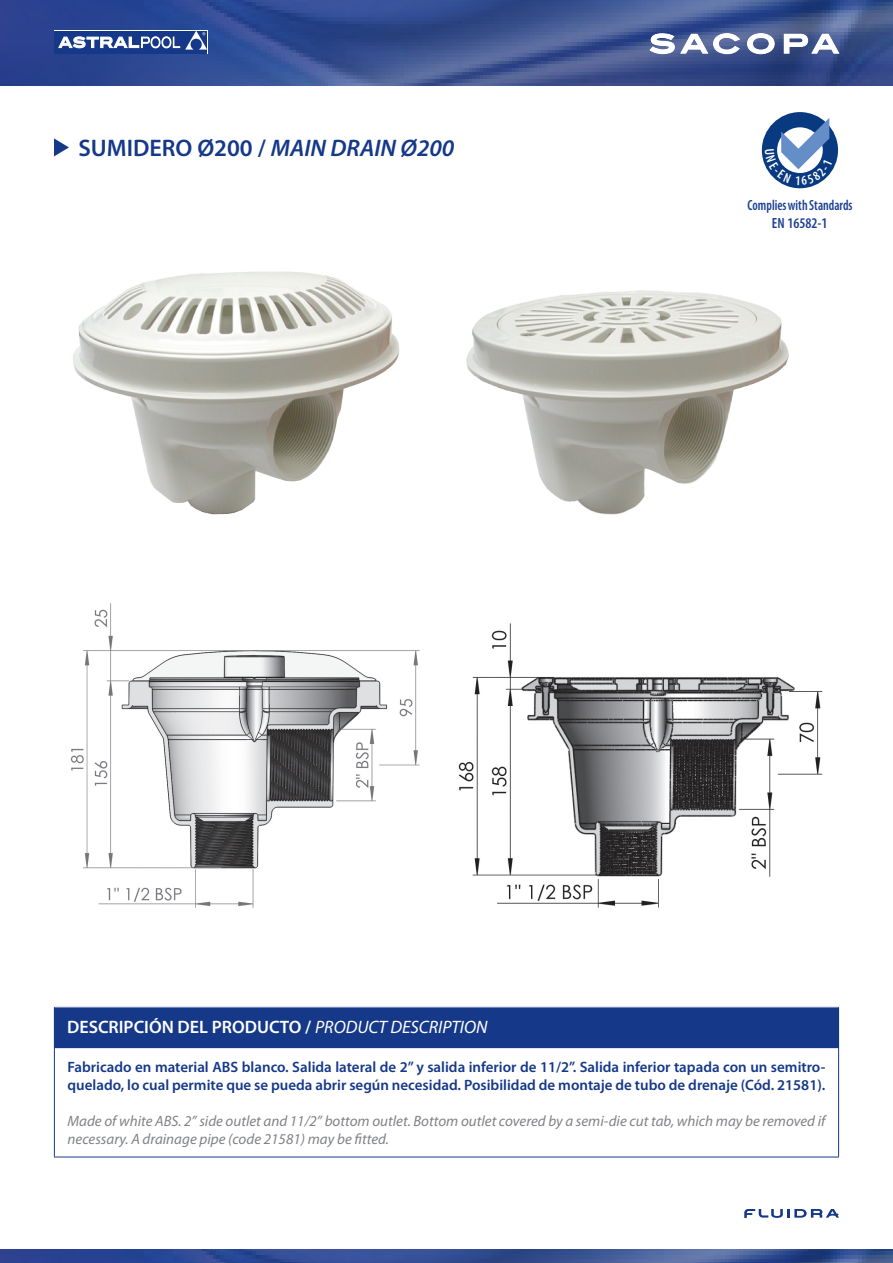
<style>
.page{position:relative;width:893px;height:1263px;background:#fff}
.page>*{position:absolute;margin:0;border:0;box-sizing:border-box;transform-origin:0 0}
.t1{font:600 24px "Myriad Pro";color:#153889}
.t2{font:600 18px "Myriad Pro";color:#fff}
.t3{font:600 15px/18px "Myriad Pro";color:#153889}
.t4{font:italic 15px/18px "Myriad Pro";color:#808285}
.t5{font:600 condensed 14.85px/17.7px "Myriad Pro";color:#1b3f94;text-align:center;scale:.88 1}
.s1{font-style:italic}
.s2{font-weight:400;font-style:italic}
</style>
<div class="page">
<img style="left:0;top:0;width:893px;height:86px">
<img style="left:0;top:1249px;width:893px;height:14px">
<svg style="left:54px;top:30px;width:154px;height:24px"></svg>
<div style="left:55px;top:31px;width:130px;height:22px;background:#153889"></div>
<div style="left:185px;top:31px;width:22px;height:22px;background:#153889"></div>
<svg style="left:59px;top:31px;width:148px;height:19px"></svg>
<svg style="left:649px;top:33px;width:190px;height:21px"></svg>
<svg style="left:744px;top:1209px;width:95px;height:9px"></svg>
<div style="left:54px;top:1007px;width:785px;height:40px;background:#153889"></div>
<hr style="left:54px;top:1047px;width:1px;height:109px;background:#153889">
<hr style="left:838px;top:1047px;width:1px;height:109px;background:#153889">
<hr style="left:54px;top:1156px;width:785px;height:1px;background:#153889">
<hr style="left:54px;top:1006px;width:785px;height:1px;background:#d0d0e6">
<hr style="left:55px;top:1047px;width:783px;height:1px;background:#153889">
<svg style="left:54px;top:138px;width:15px;height:18px"></svg>
<img style="left:466px;top:290px;width:323px;height:225px">
<img style="left:73px;top:271px;width:327px;height:244px">
<img style="left:70px;top:603px;width:350px;height:305px">
<img style="left:458px;top:623px;width:365px;height:285px">
<svg style="left:762px;top:112px;width:76px;height:76px"></svg>
<p class="t1" style="left:78px;top:133px;width:377px">SUMIDERO Ø200 / <span class="s1">MAIN DRAIN Ø200</span></p>
<p class="t5" style="left:748px;top:196px;width:121px">Complies with Standards<br>EN 16582-1</p>
<p class="t2" style="left:67px;top:1016px;width:422px">DESCRIPCIÓN DEL PRODUCTO / <span class="s2">PRODUCT DESCRIPTION</span></p>
<p class="t3" style="left:68px;top:1057px;width:759px">Fabricado en material ABS blanco. Salida lateral de 2” y salida inferior de 11/2”. Salida inferior tapada con un semitro&shy;quelado, lo cual permite que se pueda abrir según necesidad. Posibilidad de montaje de tubo de drenaje (Cód. 21581).</p>
<p class="t4" style="left:68px;top:1111px;width:759px">Made of white ABS. 2” side outlet and 11/2” bottom outlet. Bottom outlet covered by a semi-die cut tab, which may be removed if necessary. A drainage pipe (code 21581) may be fitted.</p>
</div>
